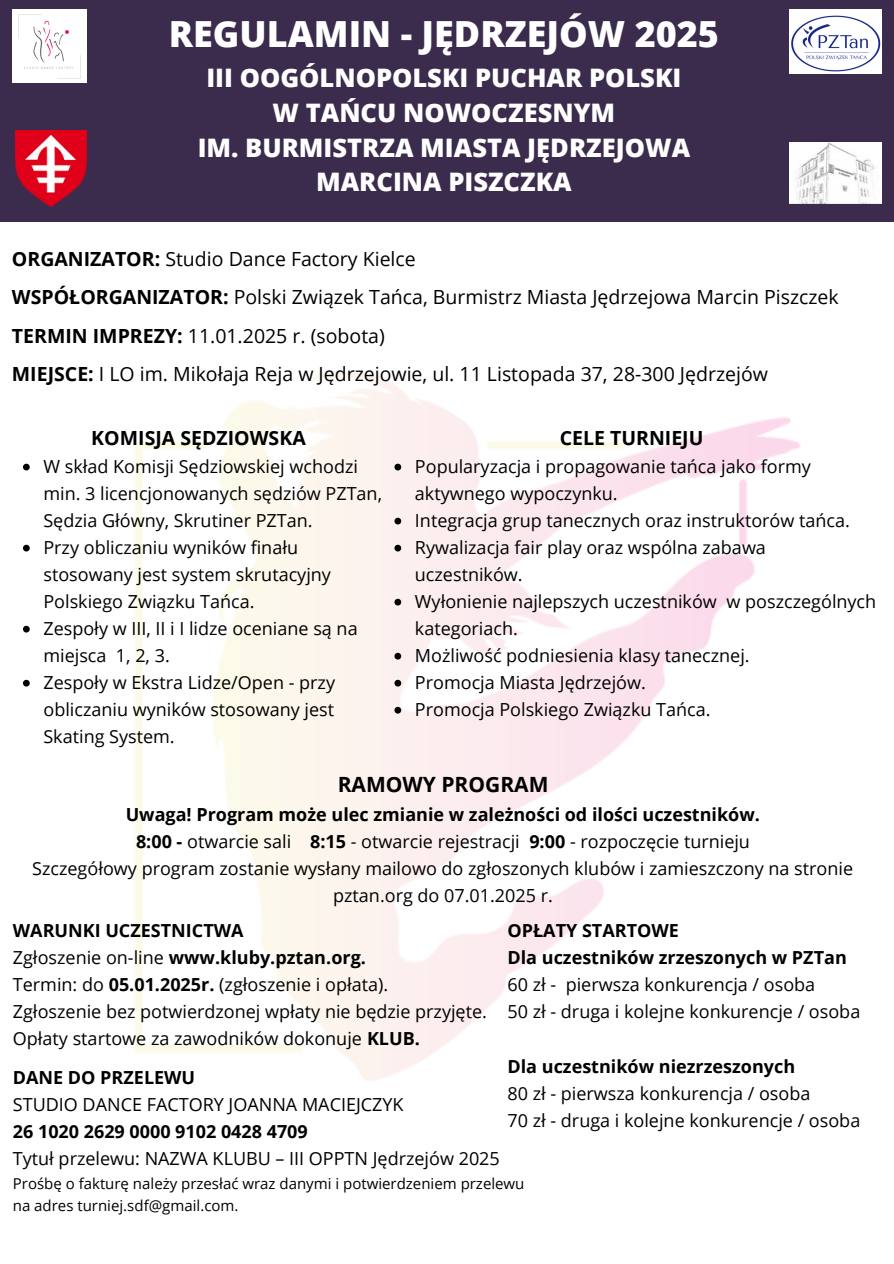
<style>
.page{position:relative;width:894px;height:1264px;background:#fff}
.page>*{position:absolute;margin:0;border:0;box-sizing:border-box;transform-origin:0 0}
.t1{font:800 36px "Open Sans";color:#fff}
.t2{font:800 25.5px/34.8px "Open Sans";color:#fff;text-align:center}
.t3{font:700 21px "Open Sans";color:#000}
.t4{font:19.5px/38.2px "Open Sans";color:#000}
.t5{font:700 19.5px "Open Sans";color:#000}
.t6{font:18px/27px "Open Sans";color:#000}
.t7{font:700 18px "Open Sans";color:#000}
.t8{font:15px "Open Sans";color:#000}
.s1{font-weight:700}
</style>
<div class="page">
<img style="left:24px;top:371px;width:777px;height:710px">
<div style="left:0;top:0;width:893px;height:222px;background:#3b2b4d"></div>
<img style="left:789px;top:9px;width:91px;height:64px">
<img style="left:13px;top:9px;width:73px;height:73px">
<img style="left:16px;top:130px;width:71px;height:77px">
<img style="left:789px;top:143px;width:91px;height:61px">
<svg style="left:394px;top:463px;width:7px;height:7px"></svg>
<svg style="left:394px;top:517px;width:7px;height:7px"></svg>
<svg style="left:394px;top:544px;width:7px;height:7px"></svg>
<svg style="left:394px;top:598px;width:7px;height:7px"></svg>
<svg style="left:394px;top:652px;width:7px;height:7px"></svg>
<svg style="left:394px;top:679px;width:7px;height:7px"></svg>
<svg style="left:394px;top:706px;width:7px;height:7px"></svg>
<svg style="left:23px;top:463px;width:7px;height:7px"></svg>
<svg style="left:23px;top:544px;width:7px;height:7px"></svg>
<svg style="left:23px;top:625px;width:7px;height:7px"></svg>
<svg style="left:23px;top:679px;width:7px;height:7px"></svg>
<h1 class="t1" style="left:169px;top:9px;width:551px">REGULAMIN - JĘDRZEJÓW 2025</h1>
<h2 class="t2" style="left:198px;top:59px;width:494px">III OOGÓLNOPOLSKI PUCHAR POLSKI<br>W TAŃCU NOWOCZESNYM<br>IM. BURMISTRZA MIASTA JĘDRZEJOWA<br>MARCINA PISZCZKA</h2>
<h1 class="t4" style="left:12px;top:239px;width:828px"><span class="s1">ORGANIZATOR:</span> Studio Dance Factory Kielce<br><span class="s1">WSPÓŁORGANIZATOR:</span> Polski Związek Tańca, Burmistrz Miasta Jędrzejowa Marcin Piszczek <span class="s1">TERMIN IMPREZY:</span> 11.01.2025 r. (sobota)<br><span class="s1">MIEJSCE:</span> I LO im. Mikołaja Reja w Jędrzejowie, ul. 11 Listopada 37, 28-300 Jędrzejów</h1>
<p class="t5" style="left:91px;top:424px;width:216px">KOMISJA SĘDZIOWSKA</p>
<p class="t6" style="left:43px;top:452px;width:340px">W skład Komisji Sędziowskiej wchodzi min. 3 licencjonowanych sędziów PZTan,<br>Sędzia Główny, Skrutiner PZTan.</p>
<p class="t6" style="left:43px;top:533px;width:289px">Przy obliczaniu wyników finału stosowany jest system skrutacyjny<br>Polskiego Związku Tańca.</p>
<h2 class="t6" style="left:43px;top:614px;width:315px">Zespoły w III, II i I lidze oceniane są na miejsca 1, 2, 3.</h2>
<p class="t6" style="left:43px;top:668px;width:293px;text-align:justify">Zespoły w Ekstra Lidze/Open - przy obliczaniu wyników stosowany jest Skating System.</p>
<p class="t3" style="left:337px;top:769px;width:212px">RAMOWY PROGRAM</p>
<p class="t6" style="left:32px;top:801px;width:822px;text-align:center"><span class="s1">Uwaga! Program może ulec zmianie w zależności od ilości uczestników.<br>8:00 -</span> otwarcie sali <span class="s1">8:15</span> - otwarcie rejestracji <span class="s1">9:00</span> - rozpoczęcie turnieju<br>Szczegółowy program zostanie wysłany mailowo do zgłoszonych klubów i zamieszczony na stronie pztan.org do 07.01.2025 r.</p>
<p class="t6" style="left:13px;top:916px;width:475px"><span class="s1">WARUNKI UCZESTNICTWA<br></span>Zgłoszenie on-line <span class="s1">www.kluby.pztan.org.<br></span>Termin: do <span class="s1">05.01.2025r.</span> (zgłoszenie i opłata).<br>Zgłoszenie bez potwierdzonej wpłaty nie będzie przyjęte.<br>Opłaty startowe za zawodników dokonuje <span class="s1">KLUB.</span></p>
<p class="t7" style="left:13px;top:1065px;width:184px">DANE DO PRZELEWU</p>
<p class="t6" style="left:13px;top:1090px;width:392px">STUDIO DANCE FACTORY JOANNA MACIEJCZYK</p>
<p class="t7" style="left:13px;top:1119px;width:296px">26 1020 2629 0000 9102 0428 4709</p>
<p class="t6" style="left:13px;top:1144px;width:488px">Tytuł przelewu: NAZWA KLUBU – III OPPTN Jędrzejów 2025</p>
<h3 class="t8" style="left:13px;top:1172px;width:513px">Prośbę o fakturę należy przesłać wraz danymi i potwierdzeniem przelewu</h3>
<h3 class="t8" style="left:13px;top:1195px;width:227px">na adres turniej.sdf@gmail.com.</h3>
<p class="t5" style="left:559px;top:424px;width:145px">CELE TURNIEJU</p>
<p class="t6" style="left:415px;top:452px;width:397px">Popularyzacja i propagowanie tańca jako formy aktywnego wypoczynku.</p>
<p class="t6" style="left:415px;top:506px;width:436px">Integracja grup tanecznych oraz instruktorów tańca.</p>
<p class="t6" style="left:415px;top:533px;width:352px">Rywalizacja fair play oraz wspólna zabawa uczestników.</p>
<h3 class="t6" style="left:415px;top:587px;width:462px">Wyłonienie najlepszych uczestników w poszczególnych kategoriach.</h3>
<p class="t6" style="left:415px;top:641px;width:336px">Możliwość podniesienia klasy tanecznej.</p>
<h2 class="t6" style="left:415px;top:668px;width:232px">Promocja Miasta Jędrzejów.</h2>
<p class="t6" style="left:415px;top:695px;width:297px">Promocja Polskiego Związku Tańca.</p>
<h3 class="t6" style="left:507px;top:916px;width:354px"><span class="s1">OPŁATY STARTOWE<br>Dla uczestników zrzeszonych w PZTan<br></span>60 zł - pierwsza konkurencja / osoba<br>50 zł - druga i kolejne konkurencje / osoba</h3>
<h3 class="t6" style="left:507px;top:1051px;width:354px"><span class="s1">Dla uczestników niezrzeszonych<br></span>80 zł - pierwsza konkurencja / osoba<br>70 zł - druga i kolejne konkurencje / osoba</h3>
</div>
